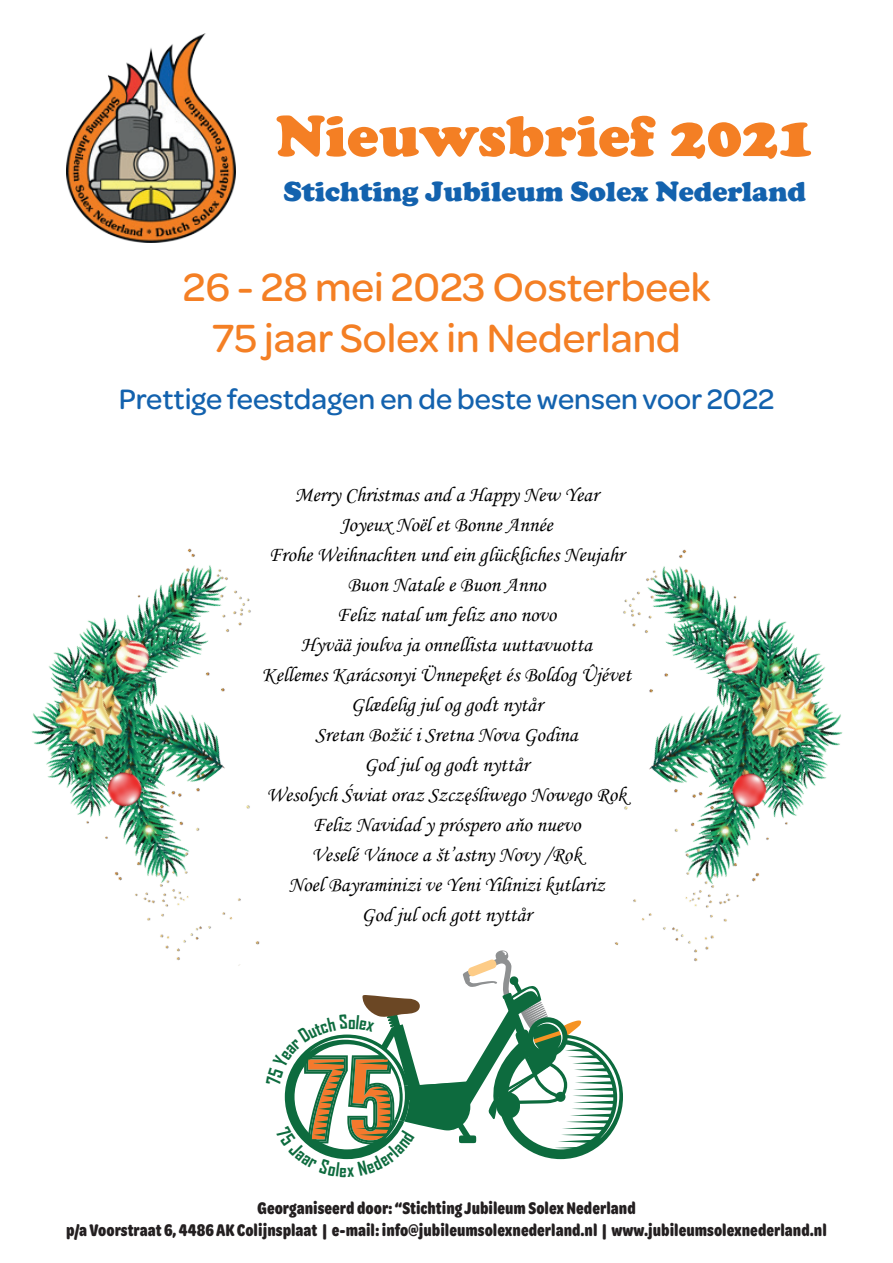
<style>
.page{position:relative;width:893px;height:1263px;background:#fff}
.page>*{position:absolute;margin:0;border:0;box-sizing:border-box;transform-origin:0 0}
.t1{font:900 60px "Cooper";color:#f47f24}
.t2{font:500 42px/50.4px "Omnes";color:#f47f24;text-align:center}
.t3{font:500 30px "Omnes";color:#1362ae}
.t4{font:900 28.5px "Cooper";color:#1362ae}
.t5{font:21px/30px "Monotype Corsiva";color:#000001;text-align:center}
.t6{font:700 18px/21.6px "Omnes Narrow";color:#231f20;text-align:center}
</style>
<div class="page">
<img style="left:67px;top:34px;width:168px;height:209px">
<img style="left:31px;top:548px;width:229px;height:418px">
<img style="left:615px;top:549px;width:228px;height:413px">
<svg style="left:284px;top:950px;width:339px;height:210px"></svg>
<h1 class="t1" style="left:276px;top:101px;width:540px">Nieuwsbrief 2021</h1>
<h3 class="t4" style="left:284px;top:175px;width:524px">Stichting Jubileum Solex Nederland</h3>
<h2 class="t2" style="left:183px;top:260px;width:529px">26 - 28 mei 2023 Oosterbeek<br>75 jaar Solex in Nederland</h2>
<h3 class="t3" style="left:119px;top:379px;width:657px">Prettige feestdagen en de beste wensen voor 2022</h3>
<p class="t5" style="left:262px;top:479px;width:371px">Merry Christmas and a Happy New Year<br>Joyeux Noël et Bonne Année<br>Frohe Weihnachten und ein glückliches Neujahr Buon Natale e Buon Anno<br>Feliz natal um feliz ano novo<br>Hyvää joulva ja onnellista uuttavuotta<br>Kellemes Karácsonyi Ünnepeket és Boldog Ûjévet Glædelig jul og godt nytår<br>Sretan Božić i Sretna Nova Godina<br>God jul og godt nyttår<br>Wesolych Świat oraz Szczęśliwego Nowego Rok Feliz Navidad y próspero aňo nuevo<br>Veselé Vánoce a št’astny Novy /Rok<br>Noel Bayraminizi ve Yeni Yilinizi kutlariz<br>God jul och gott nyttår</p>
<p class="t6" style="left:66px;top:1196px;width:762px">Georganiseerd door: “Stichting Jubileum Solex Nederland<br>p/a Voorstraat 6, 4486 AK Colijnsplaat | e-mail: info@jubileumsolexnederland.nl | www.jubileumsolexnederland.nl</p>
</div>
